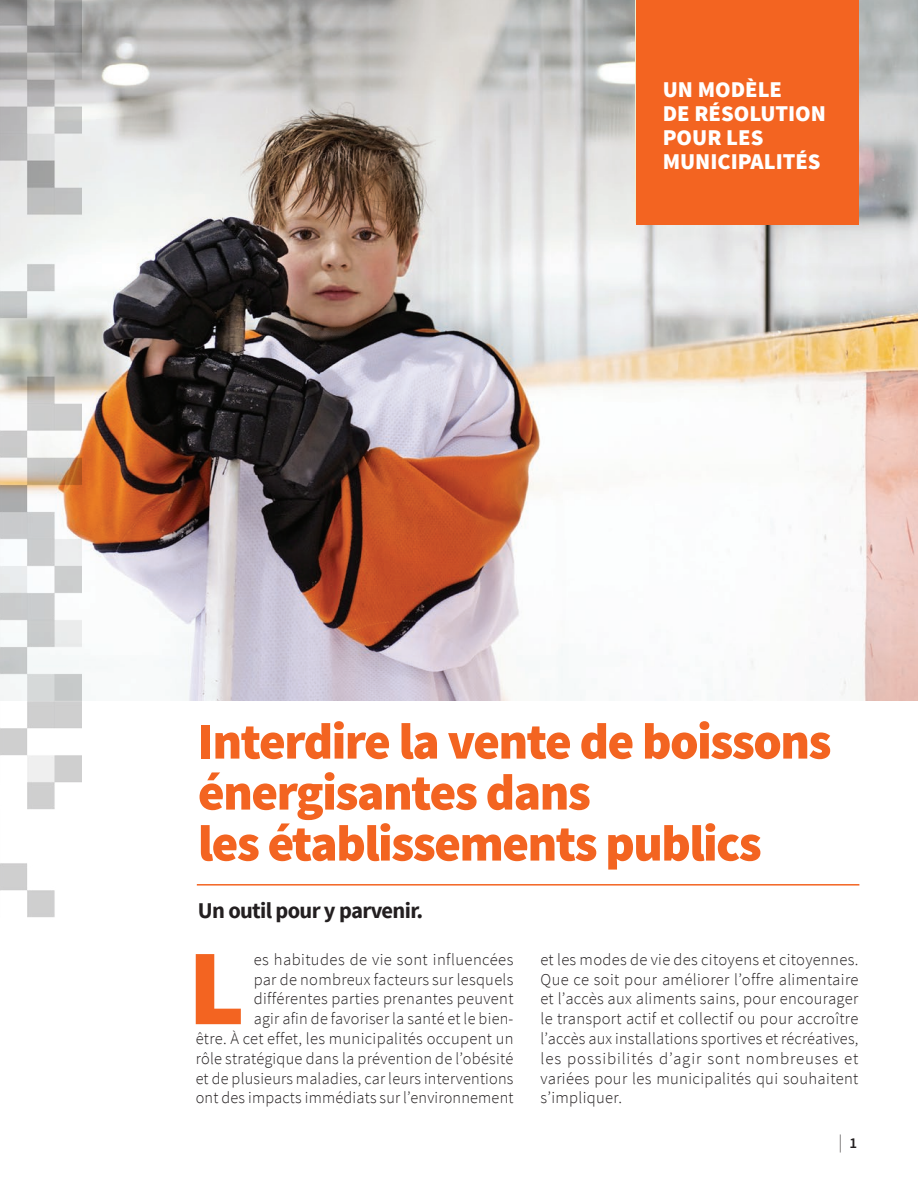
<style>
.page{position:relative;width:918px;height:1188px;background:#fff}
.page>*{position:absolute;margin:0;border:0;box-sizing:border-box;transform-origin:0 0}
.t1{font:900 107.85px "Source Sans Pro";color:#f36421}
.t2{font:900 51px/51px "Source Sans Pro";letter-spacing:-.03em;color:#f36421}
.t3{font:900 22.5px/24px "Source Sans Pro";color:#fff}
.t4{font:700 22.5px "Source Sans Pro";letter-spacing:-.03em;color:#231f20}
.t5{font:200 18px "Source Sans Pro";color:#231f20}
.t6{font:300 16.5px/19.8px "Source Sans Pro";letter-spacing:.015em;color:#231f20;text-align:right}
.s1{font-weight:600;font-size:15px}
</style>
<div class="page">
<img style="left:81px;top:0;width:837px;height:700px">
<img style="left:0;top:0;width:81px;height:918px">
<div style="left:636px;top:0;width:222px;height:225px;background:#f36421"></div>
<hr style="left:197px;top:884px;width:662px;height:2px;background:#f36421">
<h3 class="t3" style="left:663px;top:78px;width:165px">UN MODÈLE<br>DE RÉSOLUTION<br>POUR LES<br>MUNICIPALITÉS</h3>
<h2 class="t2" style="left:198px;top:718px;width:635px">Interdire la vente de boissons énergisantes dans<br>les établissements publics</h2>
<h3 class="t4" style="left:198px;top:896px;width:227px">Un outil pour y parvenir.</h3>
<p class="t6" style="left:196px;top:950px;width:319px">es habitudes de vie sont influencées<br>par de nombreux facteurs sur lesquels différentes parties prenantes peuvent<br>agir afin de favoriser la santé et le bien-<br>être. À cet effet, les municipalités occupent un rôle stratégique dans la prévention de l’obésité et de plusieurs maladies, car leurs interventions ont des impacts immédiats sur l’environnement</p>
<p class="t6" style="left:541px;top:950px;width:319px;text-align:justify">et les modes de vie des citoyens et citoyennes.<br>Que ce soit pour améliorer l’offre alimentaire et l’accès aux aliments sains, pour encourager le transport actif et collectif ou pour accroître l’accès aux installations sportives et récréatives, les possibilités d’agir sont nombreuses et variées pour les municipalités qui souhaitent s’impliquer.</p>
<h1 class="t1" style="left:188px;top:918px;width:59px">L</h1>
<p class="t5" style="left:838px;top:1131px;width:20px">| <span class="s1">1</span></p>
</div>
